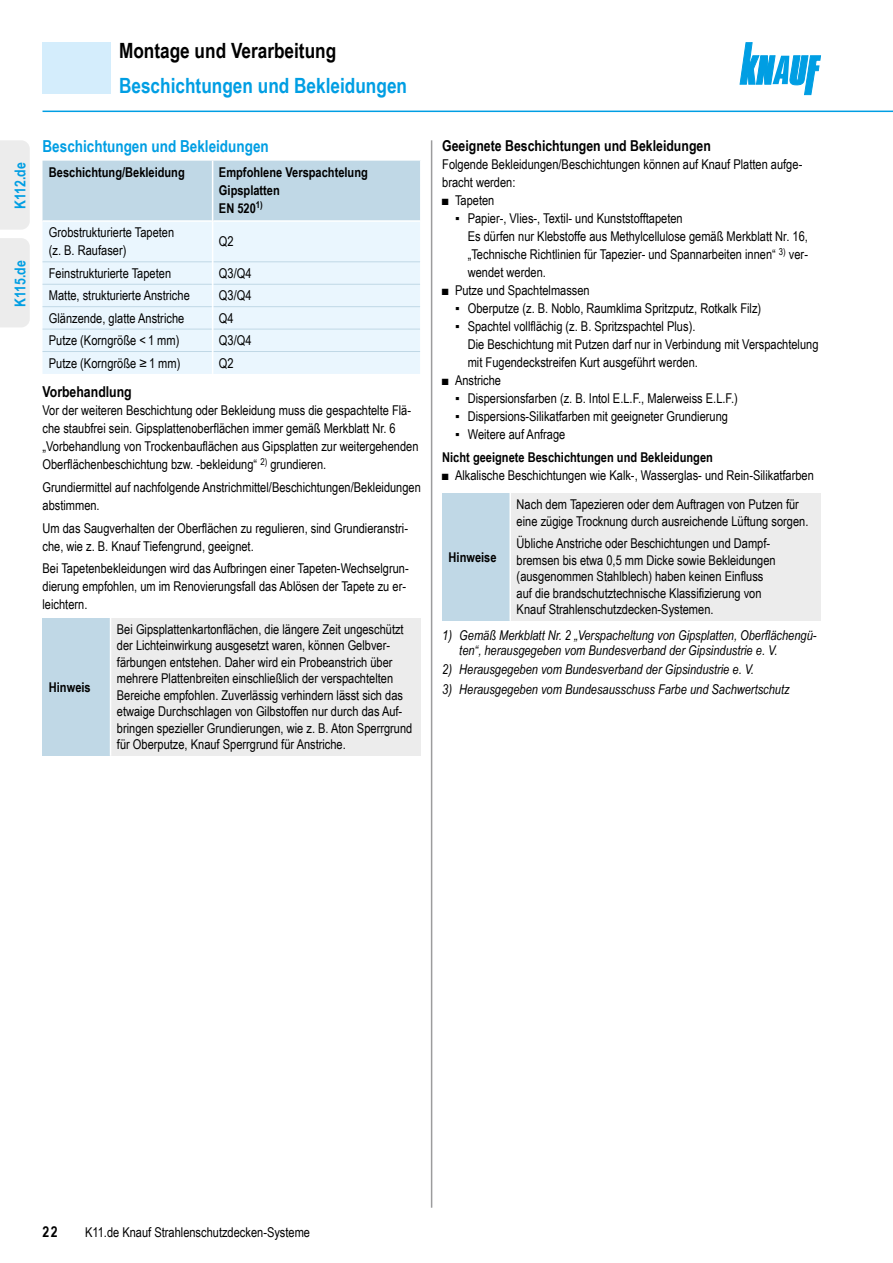
<style>
.page{position:relative;width:893px;height:1263px;background:#fff}
.page>*{position:absolute;margin:0;border:0;box-sizing:border-box;transform-origin:0 0}
.IHV_Ue2_Ausfuehrung{font:700 21px "Arial Narrow";color:#009ee3}
.Ue1_Dbl{font:700 21px "Arial Narrow";color:#000}
.Ue3_11cyan_Dbl{font:700 16.5px "Arial Narrow";color:#009ee3}
.Ue4_10schwarz_Dbl{font:700 15px "Arial Narrow";color:#000}
.System_Reiter_Dbl{font:700 15px "Arial Narrow";color:#009ee3}
.Hinweis_Text_Dbl{font:13.5px/16.5px "Arial Narrow";color:#000}
.Text_Dbl{font:13.5px/18px "Arial Narrow";color:#000}
.Text_Abs_o_Dbl{font:13.5px/18px "Arial Narrow";color:#000}
.Leg_mit_Einzug_Dbl{font:italic 13.5px/15px "Arial Narrow";color:#000}
.Hinweis_Text_Abs_o_D{font:13.5px/16.5px "Arial Narrow";color:#000}
.Tab_Text_Dbl{font:13.5px/18px "Arial Narrow";color:#000}
.Tab_Kopf_Dbl{font:700 13.5px "Arial Narrow";color:#000}
.Ue5_9schwarz_Abs_o_D{font:700 13.5px "Arial Narrow";color:#000}
.Hinweis_Dbl{font:700 13.5px "Arial Narrow";color:#000}
</style>
<div class="page">
<div style="left:43px;top:43px;width:68px;height:51px;background:#d4edfc"></div>
<svg style="left:740px;top:43px;width:81px;height:52px"></svg>
<hr style="left:43px;top:111px;width:850px;height:1px;background:#009ee3">
<hr style="left:431px;top:140px;width:1px;height:1068px;background:#9c9c9d">
<div style="left:43px;top:222px;width:377px;height:152px;background:#eaf6fe"></div>
<hr style="left:43px;top:261px;width:169px;height:1px;background:#c0d8e6">
<hr style="left:213px;top:261px;width:207px;height:1px;background:#c0d8e6">
<hr style="left:43px;top:284px;width:169px;height:1px;background:#c0d8e6">
<hr style="left:213px;top:284px;width:207px;height:1px;background:#c0d8e6">
<hr style="left:43px;top:306px;width:169px;height:1px;background:#c0d8e6">
<hr style="left:213px;top:306px;width:207px;height:1px;background:#c0d8e6">
<hr style="left:43px;top:329px;width:169px;height:1px;background:#c0d8e6">
<hr style="left:213px;top:329px;width:207px;height:1px;background:#c0d8e6">
<hr style="left:43px;top:351px;width:169px;height:1px;background:#c0d8e6">
<hr style="left:213px;top:351px;width:207px;height:1px;background:#c0d8e6">
<div style="left:43px;top:161px;width:377px;height:60px;background:#c0d8e6"></div>
<hr style="left:212px;top:185px;width:1px;height:36px;background:#fff">
<hr style="left:212px;top:221px;width:1px;height:41px;background:#fff">
<svg style="left:212px;top:262px;width:1px;height:112px"></svg>
<div style="left:43px;top:618px;width:68px;height:138px;background:#c0d8e6"></div>
<div style="left:111px;top:618px;width:310px;height:138px;background:#ececec"></div>
<hr style="left:110px;top:618px;width:1px;height:138px;background:#fff">
<div style="left:442px;top:493px;width:68px;height:128px;background:#c0d8e6"></div>
<div style="left:510px;top:493px;width:311px;height:128px;background:#ececec"></div>
<hr style="left:509px;top:493px;width:2px;height:128px;background:#fff">
<div style="left:0;top:238px;width:30px;height:89px;background:#ececec"></div>
<div style="left:0;top:140px;width:30px;height:90px;background:#ececec"></div>
<p class="Ue1_Dbl" style="left:119px;top:34px;width:219px">Montage und Verarbeitung</p>
<p class="IHV_Ue2_Ausfuehrung" style="left:119px;top:70px;width:290px">Beschichtungen und Bekleidungen</p>
<p class="System_Reiter_Dbl" style="left:9px;top:209px;width:48px;rotate:-90deg">K112.de</p>
<p class="System_Reiter_Dbl" style="left:9px;top:307px;width:48px;rotate:-90deg">K115.de</p>
<p class="Ue3_11cyan_Dbl" style="left:43px;top:134px;width:228px">Beschichtungen und Bekleidungen</p>
<p class="Tab_Kopf_Dbl" style="left:49px;top:162px;width:137px">Beschichtung/Bekleidung</p>
<p class="Tab_Kopf_Dbl" style="left:219px;top:162px;width:150px">Empfohlene Verspachtelung</p>
<p class="Tab_Kopf_Dbl" style="left:219px;top:180px;width:62px">Gipsplatten</p>
<p class="Tab_Kopf_Dbl" style="left:219px;top:198px;width:45px">EN 520<sup>1)</sup></p>
<p class="Tab_Text_Dbl" style="left:49px;top:223px;width:127px">Grobstrukturierte Tapeten (z. B. Raufaser)</p>
<p class="Tab_Text_Dbl" style="left:219px;top:232px;width:16px">Q2</p>
<p class="Tab_Text_Dbl" style="left:49px;top:264px;width:124px">Feinstrukturierte Tapeten</p>
<p class="Tab_Text_Dbl" style="left:219px;top:264px;width:34px">Q3/Q4</p>
<p class="Tab_Text_Dbl" style="left:49px;top:286px;width:142px">Matte, strukturierte Anstriche</p>
<p class="Tab_Text_Dbl" style="left:219px;top:286px;width:34px">Q3/Q4</p>
<p class="Tab_Text_Dbl" style="left:49px;top:308px;width:137px">Glänzende, glatte Anstriche</p>
<p class="Tab_Text_Dbl" style="left:219px;top:308px;width:16px">Q4</p>
<p class="Tab_Text_Dbl" style="left:49px;top:331px;width:132px">Putze (Korngröße &lt; 1 mm)</p>
<p class="Tab_Text_Dbl" style="left:219px;top:331px;width:34px">Q3/Q4</p>
<p class="Tab_Text_Dbl" style="left:49px;top:353px;width:133px">Putze (Korngröße ≥ 1 mm)</p>
<p class="Tab_Text_Dbl" style="left:219px;top:353px;width:16px">Q2</p>
<p class="Ue4_10schwarz_Dbl" style="left:43px;top:381px;width:91px">Vorbehandlung</p>
<p class="Text_Dbl" style="left:43px;top:401px;width:378px">Vor der weiteren Beschichtung oder Bekleidung muss die gespachtelte Flä&shy;che staubfrei sein. Gipsplattenoberflächen immer gemäß Merkblatt Nr. 6 „Vorbehandlung von Trockenbauflächen aus Gipsplatten zur weitergehenden Oberflächenbeschichtung bzw. -bekleidung“ <sup>2)</sup> grundieren.</p>
<p class="Text_Abs_o_Dbl" style="left:43px;top:478px;width:380px">Grundiermittel auf nachfolgende Anstrichmittel/Beschichtungen/Bekleidungen abstimmen.</p>
<p class="Text_Abs_o_Dbl" style="left:43px;top:518px;width:367px">Um das Saugverhalten der Oberflächen zu regulieren, sind Grundieranstri&shy;che, wie z. B. Knauf Tiefengrund, geeignet.</p>
<p class="Text_Abs_o_Dbl" style="left:43px;top:559px;width:368px">Bei Tapetenbekleidungen wird das Aufbringen einer Tapeten-Wechselgrun&shy;dierung empfohlen, um im Renovierungsfall das Ablösen der Tapete zu er&shy;leichtern.</p>
<p class="Hinweis_Dbl" style="left:49px;top:677px;width:43px">Hinweis</p>
<p class="Hinweis_Text_Dbl" style="left:117px;top:620px;width:297px">Bei Gipsplattenkartonflächen, die längere Zeit ungeschützt der Lichteinwirkung ausgesetzt waren, können Gelbver&shy;färbungen entstehen. Daher wird ein Probeanstrich über mehrere Plattenbreiten einschließlich der verspachtelten Bereiche empfohlen. Zuverlässig verhindern lässt sich das etwaige Durchschlagen von Gilbstoffen nur durch das Auf&shy;bringen spezieller Grundierungen, wie z. B. Aton Sperrgrund für Oberputze, Knauf Sperrgrund für Anstriche.</p>
<p class="Ue4_10schwarz_Dbl" style="left:442px;top:134px;width:270px">Geeignete Beschichtungen und Bekleidungen</p>
<p class="Text_Dbl" style="left:442px;top:155px;width:362px">Folgende Bekleidungen/Beschichtungen können auf Knauf Platten aufge&shy;bracht werden:</p>
<p class="Hinweis_Text_Dbl" style="left:442px;top:192px;width:54px">■ Tapeten</p>
<p class="Hinweis_Text_Dbl" style="left:468px;top:209px;width:342px;line-height:18px;text-indent:-13px">▪ Papier-, Vlies-, Textil- und Kunststofftapeten<br>Es dürfen nur Klebstoffe aus Methylcellulose gemäß Merkblatt Nr. 16, „Technische Richtlinien für Tapezier- und Spannarbeiten innen“ <sup>3)</sup> ver&shy;wendet werden.</p>
<p class="Hinweis_Text_Dbl" style="left:442px;top:282px;width:149px">■ Putze und Spachtelmassen</p>
<p class="Hinweis_Text_Dbl" style="left:455px;top:300px;width:308px">▪ Oberputze (z. B. Noblo, Raumklima Spritzputz, Rotkalk Filz)</p>
<p class="Hinweis_Text_Dbl" style="left:468px;top:317px;width:352px;line-height:18px;text-indent:-13px">▪ Spachtel vollflächig (z. B. Spritzspachtel Plus).<br>Die Beschichtung mit Putzen darf nur in Verbindung mit Verspachtelung mit Fugendeckstreifen Kurt ausgeführt werden.</p>
<p class="Hinweis_Text_Dbl" style="left:442px;top:372px;width:60px">■ Anstriche</p>
<p class="Hinweis_Text_Dbl" style="left:455px;top:390px;width:284px">▪ Dispersionsfarben (z. B. Intol E.L.F., Malerweiss E.L.F.)</p>
<p class="Hinweis_Text_Dbl" style="left:455px;top:408px;width:275px">▪ Dispersions-Silikatfarben mit geeigneter Grundierung</p>
<p class="Hinweis_Text_Dbl" style="left:455px;top:426px;width:112px">▪ Weitere auf Anfrage</p>
<p class="Ue5_9schwarz_Abs_o_D" style="left:442px;top:447px;width:272px">Nicht geeignete Beschichtungen und Bekleidungen</p>
<p class="Hinweis_Text_Dbl" style="left:442px;top:467px;width:373px">■ Alkalische Beschichtungen wie Kalk-, Wasserglas- und Rein-Silikatfarben</p>
<p class="Hinweis_Text_Dbl" style="left:517px;top:495px;width:293px">Nach dem Tapezieren oder dem Auftragen von Putzen für eine zügige Trocknung durch ausreichende Lüftung sorgen.</p>
<p class="Hinweis_Text_Abs_o_D" style="left:517px;top:535px;width:261px">Übliche Anstriche oder Beschichtungen und Dampf&shy;bremsen bis etwa 0,5 mm Dicke sowie Bekleidungen (ausgenommen Stahlblech) haben keinen Einfluss auf die brandschutztechnische Klassifizierung von Knauf Strahlenschutzdecken-Systemen.</p>
<p class="Leg_mit_Einzug_Dbl" style="left:459px;top:627px;width:359px;text-indent:-17px">1) Gemäß Merkblatt Nr. 2 „Verspacheltung von Gipsplatten, Oberflächengü&shy;ten“, herausgegeben vom Bundesverband der Gipsindustrie e. V.</p>
<p class="Leg_mit_Einzug_Dbl" style="left:442px;top:662px;width:313px">2) Herausgegeben vom Bundesverband der Gipsindustrie e. V.</p>
<p class="Leg_mit_Einzug_Dbl" style="left:442px;top:681px;width:349px">3) Herausgegeben vom Bundesausschuss Farbe und Sachwertschutz</p>
<p class="Hinweis_Dbl" style="left:449px;top:547px;width:49px">Hinweise</p>
<p class="Ue4_10schwarz_Dbl" style="left:43px;top:1221px;width:17px">22</p>
<p class="Hinweis_Text_Dbl" style="left:85px;top:1224px;width:227px">K11.de Knauf Strahlenschutzdecken-Systeme</p>
</div>
